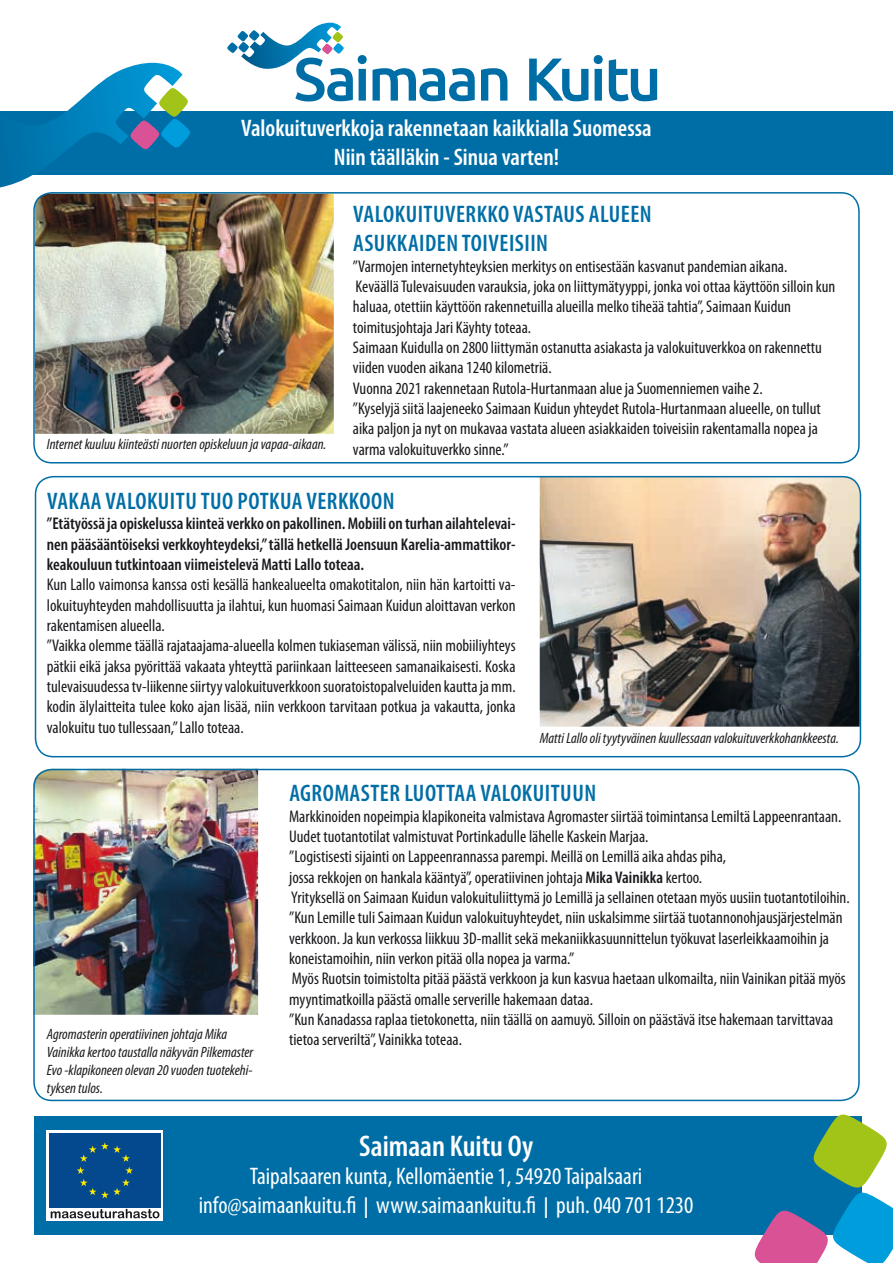
<style>
.page{position:relative;width:893px;height:1263px;background:#fff}
.page>*{position:absolute;margin:0;border:0;box-sizing:border-box;transform-origin:0 0}
.t1{font:600 condensed 30px "Myriad Pro";color:#fff}
.t2{font:600 condensed 24px/28.8px "Myriad Pro";letter-spacing:.02em;color:#006ea6}
.t3{font:condensed 24px/28.8px "Myriad Pro";color:#fff;text-align:center}
.t4{font:600 condensed 24px/28.8px "Myriad Pro";color:#fff;text-align:center}
.t5{font:condensed 16.95px/20.4px "Myriad Pro";color:#1a181c}
.t6{font:600 condensed 16.95px/20.4px "Myriad Pro";color:#1a181c;text-align:justify}
.t7{font:italic condensed 15px/18px "Myriad Pro";color:#1a181c}
.s1{font-weight:600}
.s2{font-size:30.75px}
</style>
<div class="page">
<img style="left:35px;top:195px;width:299px;height:239px">
<div style="left:34px;top:1116px;width:827px;height:119px;background:#006ea6"></div>
<img style="left:540px;top:476px;width:320px;height:251px">
<img style="left:33px;top:769px;width:225px;height:246px">
<div style="left:33px;top:192px;width:827px;height:271px;border:2px solid #006ea6;border-radius:18px"></div>
<div style="left:35px;top:476px;width:826px;height:281px;border:2px solid #006ea6;border-radius:18px"></div>
<div style="left:33px;top:769px;width:827px;height:332px;border:2px solid #006ea6;border-radius:18px"></div>
<svg style="left:754px;top:1114px;width:139px;height:149px"></svg>
<div style="left:0;top:112px;width:893px;height:63px;background:#006ea6"></div>
<svg style="left:227px;top:23px;width:430px;height:78px"></svg>
<svg style="left:0;top:63px;width:192px;height:124px"></svg>
<div style="left:47px;top:1131px;width:116px;height:90px;background:#fff"></div>
<div style="left:49px;top:1133px;width:112px;height:75px;background:#04498d"></div>
<svg style="left:77px;top:1142px;width:56px;height:56px"></svg>
<svg style="left:51px;top:1209px;width:108px;height:9px"></svg>
<h2 class="t4" style="left:241px;top:114px;width:412px">Valokuituverkkoja rakennetaan kaikkialla Suomessa<br>Niin täälläkin - Sinua varten!</h2>
<p class="t7" style="left:47px;top:436px;width:281px">Internet kuuluu kiinteästi nuorten opiskeluun ja vapaa-aikaan.</p>
<h2 class="t2" style="left:353px;top:200px;width:300px">VALOKUITUVERKKO VASTAUS ALUEEN<br>ASUKKAIDEN TOIVEISIIN</h2>
<p class="t5" style="left:353px;top:256px;width:484px">”Varmojen internetyhteyksien merkitys on entisestään kasvanut pandemian aikana.<br>Keväällä Tulevaisuuden varauksia, joka on liittymätyyppi, jonka voi ottaa käyttöön silloin kun haluaa, otettiin käyttöön rakennetuilla alueilla melko tiheää tahtia”, Saimaan Kuidun toimitusjohtaja Jari Käyhty toteaa.<br>Saimaan Kuidulla on 2800 liittymän ostanutta asiakasta ja valokuituverkkoa on rakennettu viiden vuoden aikana 1240 kilometriä.<br>Vuonna 2021 rakennetaan Rutola-Hurtanmaan alue ja Suomenniemen vaihe 2.<br>”Kyselyjä siitä laajeneeko Saimaan Kuidun yhteydet Rutola-Hurtanmaan alueelle, on tullut aika paljon ja nyt on mukavaa vastata alueen asiakkaiden toiveisiin rakentamalla nopea ja varma valokuituverkko sinne.”</p>
<h2 class="t2" style="left:47px;top:486px;width:349px">VAKAA VALOKUITU TUO POTKUA VERKKOON</h2>
<p class="t6" style="left:47px;top:513px;width:470px">”Etätyössä ja opiskelussa kiinteä verkko on pakollinen. Mobiili on turhan ailahtelevai&shy;nen pääsääntöiseksi verkkoyhteydeksi,” tällä hetkellä Joensuun Karelia-ammattikor&shy;keakouluun tutkintoaan viimeistelevä Matti Lallo toteaa.</p>
<p class="t5" style="left:47px;top:574px;width:470px">Kun Lallo vaimonsa kanssa osti kesällä hankealueelta omakotitalon, niin hän kartoitti va&shy;lokuituyhteyden mahdollisuutta ja ilahtui, kun huomasi Saimaan Kuidun aloittavan verkon rakentamisen alueella.<br>”Vaikka olemme täällä rajataajama-alueella kolmen tukiaseman välissä, niin mobiiliyhteys pätkii eikä jaksa pyörittää vakaata yhteyttä pariinkaan laitteeseen samanaikaisesti. Koska tulevaisuudessa tv-liikenne siirtyy valokuituverkkoon suoratoistopalveluiden kautta ja mm. kodin älylaitteita tulee koko ajan lisää, niin verkkoon tarvitaan potkua ja vakautta, jonka valokuitu tuo tullessaan,” Lallo toteaa.</p>
<p class="t7" style="left:540px;top:729px;width:301px">Matti Lallo oli tyytyväinen kuullessaan valokuituverkkohankkeesta.</p>
<h2 class="t2" style="left:289px;top:778px;width:308px">AGROMASTER LUOTTAA VALOKUITUUN</h2>
<p class="t5" style="left:289px;top:806px;width:562px">Markkinoiden nopeimpia klapikoneita valmistava Agromaster siirtää toimintansa Lemiltä Lappeenrantaan.<br>Uudet tuotantotilat valmistuvat Portinkadulle lähelle Kaskein Marjaa.<br>”Logistisesti sijainti on Lappeenrannassa parempi. Meillä on Lemillä aika ahdas piha,<br>jossa rekkojen on hankala kääntyä”, operatiivinen johtaja <span class="s1">Mika Vainikka</span> kertoo.<br>Yrityksellä on Saimaan Kuidun valokuituliittymä jo Lemillä ja sellainen otetaan myös uusiin tuotantotiloihin. ”Kun Lemille tuli Saimaan Kuidun valokuituyhteydet, niin uskalsimme siirtää tuotannonohjausjärjestelmän verkkoon. Ja kun verkossa liikkuu 3D-mallit sekä mekaniikkasuunnittelun työkuvat laserleikkaamoihin ja koneistamoihin, niin verkon pitää olla nopea ja varma.”<br>Myös Ruotsin toimistolta pitää päästä verkkoon ja kun kasvua haetaan ulkomailta, niin Vainikan pitää myös myyntimatkoilla päästä omalle serverille hakemaan dataa.<br>”Kun Kanadassa raplaa tietokonetta, niin täällä on aamuyö. Silloin on päästävä itse hakemaan tarvittavaa tietoa serveriltä”, Vainikka toteaa.</p>
<p class="t7" style="left:47px;top:1025px;width:208px">Agromasterin operatiivinen johtaja Mika Vainikka kertoo taustalla näkyvän Pilkemaster Evo -klapikoneen olevan 20 vuoden tuotekehi&shy;tyksen tulos.</p>
<h1 class="t1" style="left:359px;top:1127px;width:176px">Saimaan Kuitu Oy</h1>
<h2 class="t3" style="left:199px;top:1162px;width:496px">Taipalsaaren kunta, Kellomäentie 1, 54920 Taipalsaari info@saimaankuitu.fi <span class="s2">I</span> www.saimaankuitu.fi <span class="s2">I</span> puh. 040 701 1230</h2>
</div>
